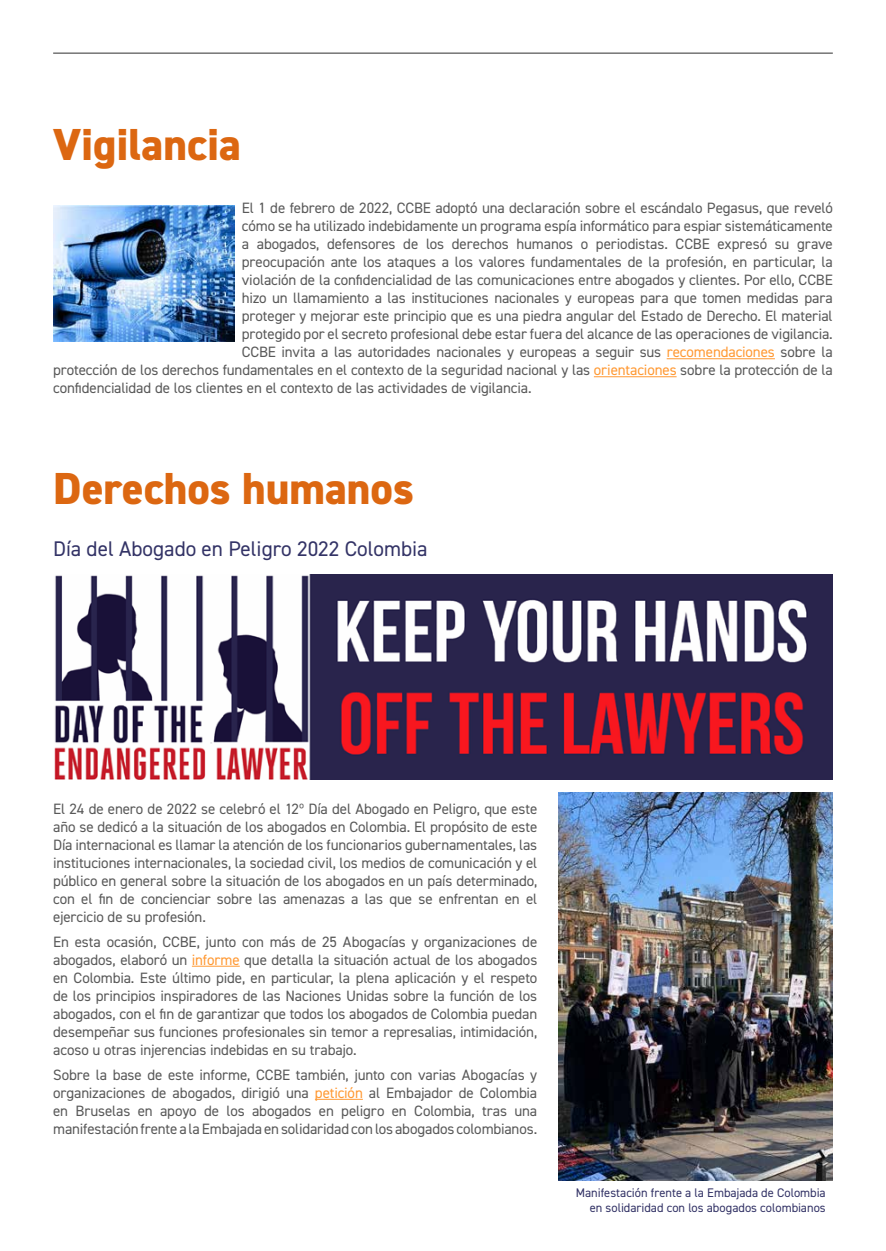
<style>
.page{position:relative;width:886px;height:1251px;background:#fff}
.page>*{position:absolute;margin:0;border:0;box-sizing:border-box;transform-origin:0 0}
.t1{font:800 45px "DIN2014";color:#dc6711}
.t2{font:21.25px "DIN2014";color:#336}
.t3{font:15px/18px "DIN2014";letter-spacing:-.01em;color:#595959;text-align:justify}
.t4{font:12.5px/15px "DIN2014";color:#336;text-align:right}
.s1{color:#f93}
</style>
<div class="page">
<img style="left:53px;top:206px;width:182px;height:136px">
<img style="left:54px;top:574px;width:779px;height:206px">
<img style="left:558px;top:793px;width:275px;height:387px">
<hr style="left:53px;top:53px;width:780px;height:1px;background:#595959">
<hr style="left:667px;top:358px;width:108px;height:1px;background:#f93">
<hr style="left:594px;top:376px;width:82px;height:1px;background:#f93">
<hr style="left:192px;top:966px;width:48px;height:1px;background:#f93">
<hr style="left:315px;top:1099px;width:48px;height:1px;background:#f93">
<h1 class="t1" style="left:53px;top:114px;width:189px">Vigilancia</h1>
<p class="t3" style="left:242px;top:199px;width:592px">El 1 de febrero de 2022, CCBE adoptó una declaración sobre el escándalo Pegasus, que reveló</p>
<p class="t3" style="left:242px;top:217px;width:592px">cómo se ha utilizado indebidamente un programa espía informático para espiar sistemáticamente</p>
<p class="t3" style="left:242px;top:235px;width:592px">a abogados, defensores de los derechos humanos o periodistas. CCBE expresó su grave</p>
<p class="t3" style="left:242px;top:253px;width:592px">preocupación ante los ataques a los valores fundamentales de la profesión, en particular, la</p>
<p class="t3" style="left:242px;top:271px;width:592px">violación de la confidencialidad de las comunicaciones entre abogados y clientes. Por ello, CCBE</p>
<p class="t3" style="left:242px;top:289px;width:592px">hizo un llamamiento a las instituciones nacionales y europeas para que tomen medidas para</p>
<p class="t3" style="left:242px;top:307px;width:592px">proteger y mejorar este principio que es una piedra angular del Estado de Derecho. El material</p>
<p class="t3" style="left:242px;top:325px;width:592px">protegido por el secreto profesional debe estar fuera del alcance de las operaciones de vigilancia.</p>
<p class="t3" style="left:242px;top:343px;width:592px">CCBE invita a las autoridades nacionales y europeas a seguir sus <span class="s1">recomendaciones</span> sobre la</p>
<p class="t3" style="left:53px;top:361px;width:781px">protección de los derechos fundamentales en el contexto de la seguridad nacional y las <span class="s1">orientaciones</span> sobre la protección de la</p>
<p class="t3" style="left:53px;top:379px;width:480px">confidencialidad de los clientes en el contexto de las actividades de vigilancia.</p>
<h1 class="t1" style="left:53px;top:458px;width:362px">Derechos humanos</h1>
<h2 class="t2" style="left:53px;top:536px;width:376px">Día del Abogado en Peligro 2022 Colombia</h2>
<p class="t3" style="left:53px;top:799px;width:486px">El 24 de enero de 2022 se celebró el 12º Día del Abogado en Peligro, que este año se dedicó a la situación de los abogados en Colombia. El propósito de este Día internacional es llamar la atención de los funcionarios gubernamentales, las instituciones internacionales, la sociedad civil, los medios de comunicación y el público en general sobre la situación de los abogados en un país determinado, con el fin de concienciar sobre las amenazas a las que se enfrentan en el ejercicio de su profesión.</p>
<p class="t3" style="left:53px;top:932px;width:486px">En esta ocasión, CCBE, junto con más de 25 Abogacías y organizaciones de abogados, elaboró un <span class="s1">informe</span> que detalla la situación actual de los abogados en Colombia. Este último pide, en particular, la plena aplicación y el respeto de los principios inspiradores de las Naciones Unidas sobre la función de los abogados, con el fin de garantizar que todos los abogados de Colombia puedan desempeñar sus funciones profesionales sin temor a represalias, intimidación, acoso u otras injerencias indebidas en su trabajo.</p>
<p class="t3" style="left:53px;top:1065px;width:486px">Sobre la base de este informe, CCBE también, junto con varias Abogacías y organizaciones de abogados, dirigió una <span class="s1">petición</span> al Embajador de Colombia en Bruselas en apoyo de los abogados en peligro en Colombia, tras una manifestación frente a la Embajada en solidaridad con los abogados colombianos.</p>
<p class="t4" style="left:576px;top:1185px;width:251px">Manifestación frente a la Embajada de Colombia en solidaridad con los abogados colombianos</p>
</div>
